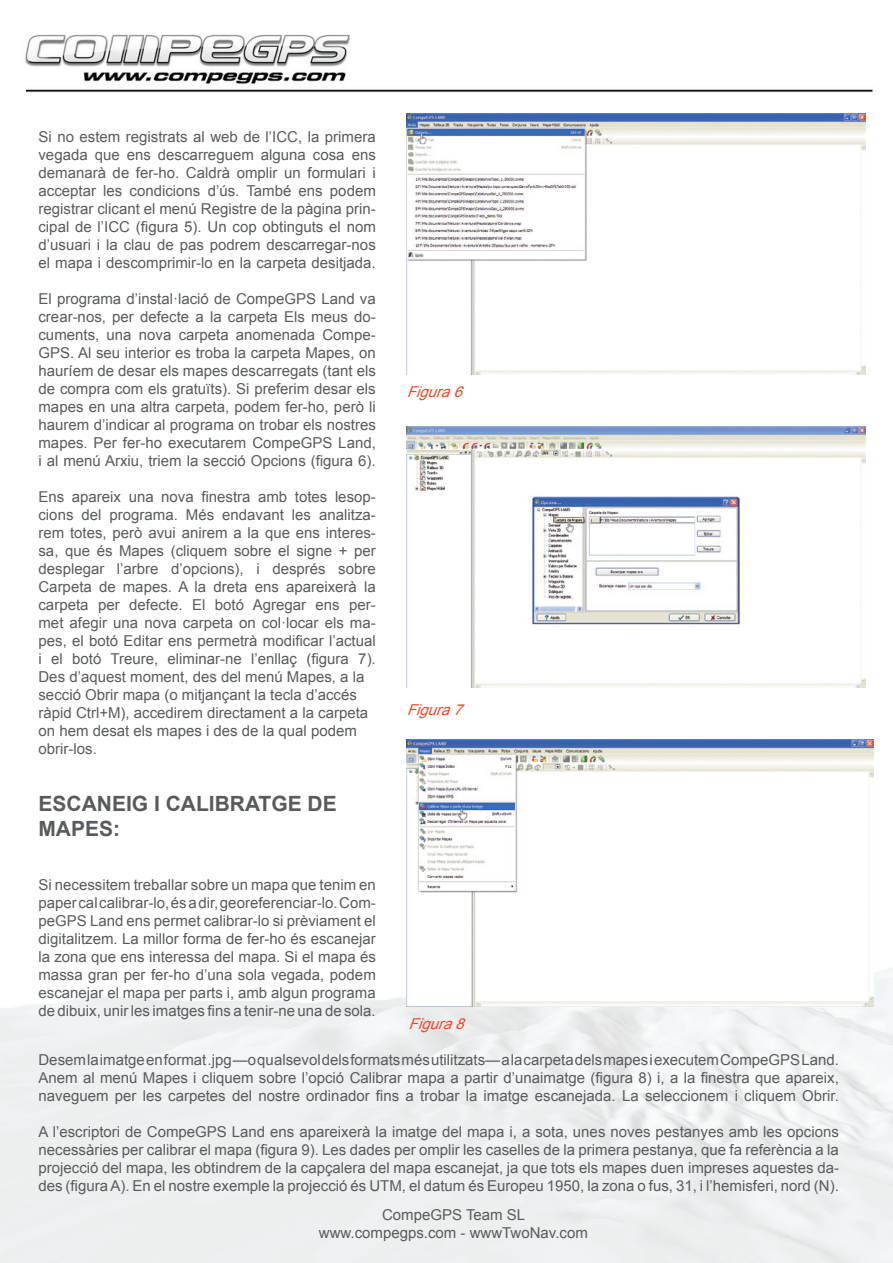
<style>
.page{position:relative;width:893px;height:1263px;background:#fff}
.page>*{position:absolute;margin:0;border:0;box-sizing:border-box;transform-origin:0 0}
.t1{font:700 21px/25.2px "Arial";color:#585a5e}
.t2{font:15px/18px "Arial";color:#585a5e;text-align:justify}
.t3{font:italic 15px "Arial";color:#f04824}
</style>
<div class="page">
<img style="left:0;top:34px;width:893px;height:1229px">
<img style="left:407px;top:113px;width:459px;height:261px">
<img style="left:407px;top:427px;width:459px;height:261px">
<img style="left:407px;top:740px;width:466px;height:266px">
<p class="t2" style="left:38px;top:128px;width:339px">Si no estem registrats al web de l’ICC, la primera vegada que ens descarreguem alguna cosa ens demanarà de fer-ho. Caldrà omplir un formulari i acceptar les condicions d’ús. També ens podem registrar clicant el menú Registre de la pàgina prin&shy;cipal de l’ICC (figura 5). Un cop obtinguts el nom d’usuari i la clau de pas podrem descarregar-nos el mapa i descomprimir-lo en la carpeta desitjada.</p>
<p class="t2" style="left:38px;top:290px;width:339px">El programa d’instal·lació de CompeGPS Land va crear-nos, per defecte a la carpeta Els meus do&shy;cuments, una nova carpeta anomenada Compe-GPS. Al seu interior es troba la carpeta Mapes, on hauríem de desar els mapes descarregats (tant els de compra com els gratuïts). Si preferim desar els mapes en una altra carpeta, podem fer-ho, però li haurem d’indicar al programa on trobar els nostres mapes. Per fer-ho executarem CompeGPS Land, i al menú Arxiu, triem la secció Opcions (figura 6).</p>
<p class="t2" style="left:38px;top:488px;width:339px;text-align:left">Ens apareix una nova finestra amb totes lesop&shy;cions del programa. Més endavant les analitza&shy;rem totes, però avui anirem a la que ens interes&shy;sa, que és Mapes (cliquem sobre el signe + per desplegar l’arbre d’opcions), i després sobre Carpeta de mapes. A la dreta ens apareixerà la carpeta per defecte. El botó Agregar ens per&shy;met afegir una nova carpeta on col·locar els ma&shy;pes, el botó Editar ens permetrà modificar l’actual i el botó Treure, eliminar-ne l’enllaç (figura 7).<br>Des d’aquest moment, des del menú Mapes, a la secció Obrir mapa (o mitjançant la tecla d’accés ràpid Ctrl+M), accedirem directament a la carpeta on hem desat els mapes i des de la qual podem obrir-los.</p>
<h1 class="t1" style="left:38px;top:792px;width:300px">ESCANEIG I CALIBRATGE DE<br>MAPES:</h1>
<p class="t3" style="left:407px;top:382px;width:64px">Figura6</p>
<p class="t3" style="left:407px;top:699px;width:64px">Figura7</p>
<p class="t2" style="left:38px;top:876px;width:339px">Si necessitem treballar sobre un mapa que tenim en paper cal calibrar-lo, és a dir, georeferenciar-lo. Com&shy;peGPS Land ens permet calibrar-lo si prèviament el digitalitzem. La millor forma de fer-ho és escanejar la zona que ens interessa del mapa. Si el mapa és massa gran per fer-ho d’una sola vegada, podem escanejar el mapa per parts i, amb algun programa de dibuix, unir les imatges fins a tenir-ne una de sola.</p>
<p class="t2" style="left:38px;top:1051px;width:802px">Desem la imatge en format .jpg —o qualsevol dels formats més utilitzats— a la carpeta dels mapes i executem CompeGPS Land.<br>Anem al menú Mapes i cliquem sobre l’opció Calibrar mapa a partir d’unaimatge (figura 8) i, a la finestra que apareix, naveguem per les carpetes del nostre ordinador fins a trobar la imatge escanejada. La seleccionem i cliquem Obrir.</p>
<p class="t2" style="left:38px;top:1123px;width:802px">A l’escriptori de CompeGPS Land ens apareixerà la imatge del mapa i, a sota, unes noves pestanyes amb les opcions necessàries per calibrar el mapa (figura 9). Les dades per omplir les caselles de la primera pestanya, que fa referència a la projecció del mapa, les obtindrem de la capçalera del mapa escanejat, ja que tots els mapes duen impreses aquestes da&shy;des (figura A). En el nostre exemple la projecció és UTM, el datum és Europeu 1950, la zona o fus, 31, i l’hemisferi, nord (N).</p>
<p class="t3" style="left:408px;top:1014px;width:64px">Figura8</p>
<p class="t2" style="left:319px;top:1206px;width:270px;text-align:center">CompeGPS Team SL www.compegps.com - wwwTwoNav.com</p>
</div>
